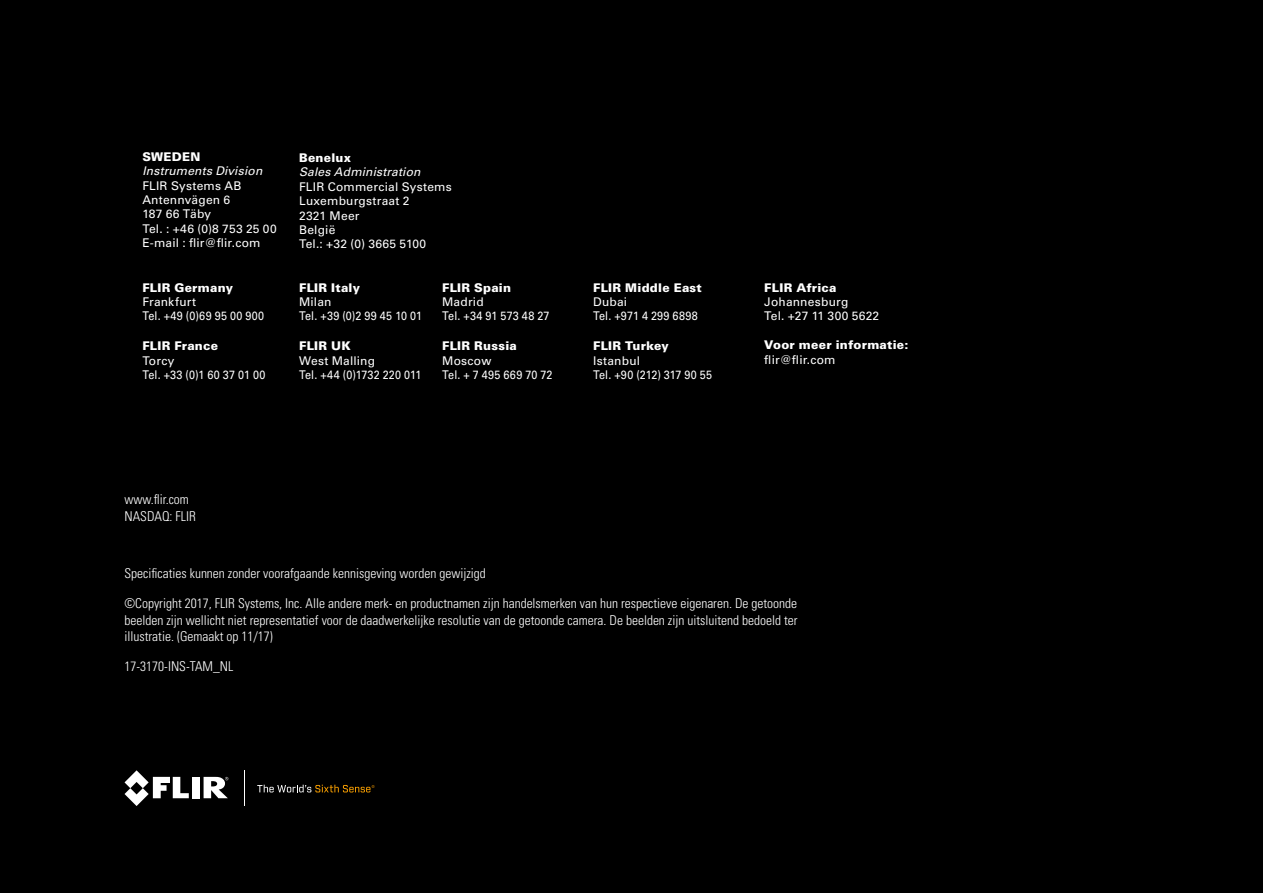
<style>
.page{position:relative;width:1263px;height:893px;background:#000}
.page>*{position:absolute;margin:0;border:0;box-sizing:border-box;transform-origin:0 0}
.t1{font:300 condensed 13.5px/16.5px "Univers LT Std";color:#fff;text-align:justify}
.t2{font:12px/14.4px "Univers LT Std";letter-spacing:.02em;color:#fff}
.t3{font:900 12px "Univers LT Std";letter-spacing:.02em;color:#fff}
.t4{font:italic 12px "Univers LT Std";letter-spacing:.015em;color:#fff}
</style>
<div class="page">
<div style="left:192px;top:777px;width:8px;height:21px;background:#fff"></div>
<svg style="left:125px;top:770px;width:64px;height:36px"></svg>
<svg style="left:204px;top:777px;width:24px;height:21px"></svg>
<hr style="left:244px;top:770px;width:1px;height:36px;background:#fff">
<svg style="left:257px;top:785px;width:118px;height:7px"></svg>
<p class="t3" style="left:142px;top:149px;width:60px">SWEDEN</p>
<p class="t4" style="left:142px;top:164px;width:122px">Instruments Division</p>
<p class="t2" style="left:142px;top:178px;width:136px">FLIR Systems AB<br>Antennvägen 6<br>187 66 Täby<br>Tel. : +46 (0)8 753 25 00<br>E-mail : flir@flir.com</p>
<p class="t3" style="left:142px;top:280px;width:92px">FLIR Germany</p>
<p class="t2" style="left:142px;top:295px;width:123px">Frankfurt<br>Tel. +49 (0)69 95 00 900</p>
<p class="t3" style="left:142px;top:339px;width:77px">FLIR France</p>
<p class="t2" style="left:142px;top:353px;width:125px">Torcy<br>Tel. +33 (0)1 60 37 01 00</p>
<p class="t3" style="left:299px;top:150px;width:53px">Benelux</p>
<p class="t4" style="left:299px;top:165px;width:123px">Sales Administration</p>
<p class="t2" style="left:299px;top:179px;width:154px">FLIR Commercial Systems<br>Luxemburgstraat 2<br>2321 Meer<br>België<br>Tel.: +32 (0) 3665 5100</p>
<p class="t3" style="left:299px;top:280px;width:63px">FLIR Italy</p>
<p class="t2" style="left:299px;top:295px;width:124px">Milan<br>Tel. +39 (0)2 99 45 10 01</p>
<p class="t3" style="left:299px;top:339px;width:53px">FLIR UK</p>
<p class="t2" style="left:299px;top:353px;width:124px">West Malling<br>Tel. +44 (0)1732 220 011</p>
<p class="t3" style="left:442px;top:280px;width:70px">FLIR Spain</p>
<p class="t2" style="left:442px;top:295px;width:109px">Madrid<br>Tel. +34 91 573 48 27</p>
<p class="t3" style="left:442px;top:339px;width:76px">FLIR Russia</p>
<p class="t2" style="left:442px;top:353px;width:112px">Moscow<br>Tel. + 7 495 669 70 72</p>
<p class="t3" style="left:593px;top:280px;width:110px">FLIR Middle East</p>
<p class="t2" style="left:593px;top:295px;width:106px">Dubai<br>Tel. +971 4 299 6898</p>
<p class="t3" style="left:593px;top:339px;width:77px">FLIR Turkey</p>
<p class="t2" style="left:593px;top:353px;width:121px">Istanbul<br>Tel. +90 (212) 317 90 55</p>
<p class="t1" style="left:125px;top:491px;width:73px">www.flir.com<br>NASDAQ: FLIR</p>
<p class="t3" style="left:764px;top:280px;width:74px">FLIR Africa</p>
<p class="t2" style="left:764px;top:295px;width:117px">Johannesburg<br>Tel. +27 11 300 5622</p>
<p class="t3" style="left:764px;top:337px;width:146px">Voor meer informatie:</p>
<p class="t2" style="left:764px;top:352px;width:73px">flir@flir.com</p>
<p class="t1" style="left:125px;top:565px;width:363px">Specificaties kunnen zonder voorafgaande kennisgeving worden gewijzigd</p>
<p class="t1" style="left:125px;top:595px;width:675px">©Copyright 2017, FLIR Systems, Inc. Alle andere merk- en productnamen zijn handelsmerken van hun respectieve eigenaren. De getoonde beelden zijn wellicht niet representatief voor de daadwerkelijke resolutie van de getoonde camera. De beelden zijn uitsluitend bedoeld ter illustratie. (Gemaakt op 11/17)</p>
<p class="t1" style="left:125px;top:658px;width:110px">17-3170-INS-TAM_NL</p>
</div>
